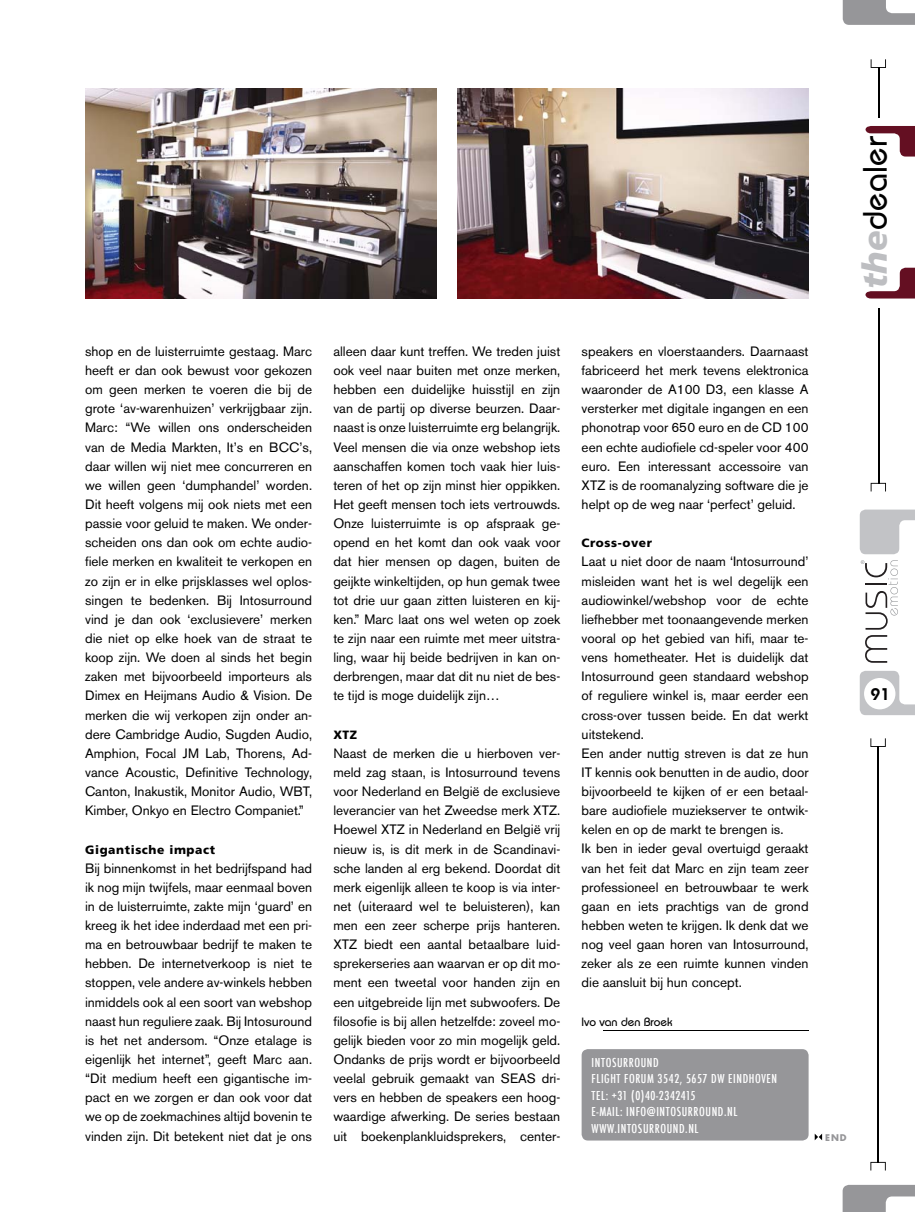
<style>
.page{position:relative;width:915px;height:1212px;background:#fff}
.page>*{position:absolute;margin:0;border:0;box-sizing:border-box;transform-origin:0 0}
.t1{font:500 33.9px "Bauhaus IT Cby BT";letter-spacing:.01em;color:#000}
.t2{font:600 16.95px "Bauhaus IT Cby BT";color:#000}
.t3{font:13.5px/19.2px "Akzidenz Grotesk BE";color:#000;text-align:justify}
.t4{font:500 condensed 12px/16.5px "Futura";letter-spacing:.05em;color:#fff}
.t5{font:900 12px "Frutiger";letter-spacing:.05em;color:#000}
.t6{font:500 12px "Bauhaus";color:#000}
.t7{font:700 9px "Futura";color:#969699}
.s1{font-family:"Frutiger";font-weight:900;font-style:italic;color:#bdbec1}
</style>
<div class="page">
<hr style="left:602px;top:1030px;width:206px;height:1px;background:#000">
<div style="left:581px;top:1049px;width:227px;height:91px;background:#969699;border-radius:6px"></div>
<svg style="left:814px;top:1133px;width:7px;height:7px"></svg>
<img style="left:85px;top:88px;width:351px;height:210px">
<img style="left:457px;top:88px;width:351px;height:210px">
<svg style="left:859px;top:510px;width:55px;height:44px"></svg>
<svg style="left:859px;top:671px;width:55px;height:44px"></svg>
<svg style="left:842px;top:0;width:72px;height:25px"></svg>
<svg style="left:842px;top:1185px;width:72px;height:27px"></svg>
<svg style="left:870px;top:59px;width:15px;height:9px"></svg>
<svg style="left:870px;top:483px;width:15px;height:8px"></svg>
<div style="left:863px;top:678px;width:32px;height:31px;background:#fff;border-radius:50%"></div>
<hr style="left:877px;top:308px;width:1px;height:175px;background:#000">
<svg style="left:865px;top:268px;width:49px;height:30px"></svg>
<svg style="left:865px;top:126px;width:49px;height:31px"></svg>
<hr style="left:877px;top:67px;width:1px;height:51px;background:#000">
<hr style="left:877px;top:746px;width:1px;height:416px;background:#000">
<svg style="left:870px;top:738px;width:15px;height:9px"></svg>
<svg style="left:870px;top:1162px;width:15px;height:8px"></svg>
<svg style="left:860px;top:560px;width:37px;height:103px"></svg>
<h1 class="t1" style="left:861px;top:289px;width:154px;rotate:-90deg"><span class="s1">the</span>dealer</h1>
<p class="t3" style="left:85px;top:343px;width:228px">shop en de luisterruimte gestaag. Marc heeft er dan ook bewust voor gekozen om geen merken te voeren die bij de grote ‘av-warenhuizen’ verkrijgbaar zijn.<br>Marc: “We willen ons onderscheiden van de Media Markten, It’s en BCC’s, daar willen wij niet mee concurreren en we willen geen ‘dumphandel’ worden.<br>Dit heeft volgens mij ook niets met een passie voor geluid te maken. We onder&shy;scheiden ons dan ook om echte audio&shy;fiele merken en kwaliteit te verkopen en zo zijn er in elke prijsklasses wel oplos&shy;singen te bedenken. Bij Intosurround vind je dan ook ‘exclusievere’ merken die niet op elke hoek van de straat te koop zijn. We doen al sinds het begin zaken met bijvoorbeeld importeurs als Dimex en Heijmans Audio &amp; Vision. De merken die wij verkopen zijn onder an&shy;dere Cambridge Audio, Sugden Audio, Amphion, Focal JM Lab, Thorens, Ad&shy;vance Acoustic, Definitive Technology, Canton, Inakustik, Monitor Audio, WBT, Kimber, Onkyo en Electro Companiet.”</p>
<p class="t5" style="left:85px;top:844px;width:131px">Gigantische impact</p>
<p class="t3" style="left:85px;top:860px;width:228px">Bij binnenkomst in het bedrijfspand had ik nog mijn twijfels, maar eenmaal boven in de luisterruimte, zakte mijn ‘guard’ en kreeg ik het idee inderdaad met een pri&shy;ma en betrouwbaar bedrijf te maken te hebben. De internetverkoop is niet te stoppen, vele andere av-winkels hebben inmiddels ook al een soort van webshop naast hun reguliere zaak. Bij Intosuround is het net andersom. “Onze etalage is eigenlijk het internet”, geeft Marc aan. “Dit medium heeft een gigantische im&shy;pact en we zorgen er dan ook voor dat we op de zoekmachines altijd bovenin te vinden zijn. Dit betekent niet dat je ons</p>
<p class="t3" style="left:333px;top:343px;width:228px">alleen daar kunt treffen. We treden juist ook veel naar buiten met onze merken, hebben een duidelijke huisstijl en zijn van de partij op diverse beurzen. Daar&shy;naast is onze luisterruimte erg belangrijk.<br>Veel mensen die via onze webshop iets aanschaffen komen toch vaak hier luis&shy;teren of het op zijn minst hier oppikken.<br>Het geeft mensen toch iets vertrouwds.<br>Onze luisterruimte is op afspraak ge&shy;opend en het komt dan ook vaak voor dat hier mensen op dagen, buiten de geijkte winkeltijden, op hun gemak twee tot drie uur gaan zitten luisteren en kij&shy;ken.” Marc laat ons wel weten op zoek te zijn naar een ruimte met meer uitstra&shy;ling, waar hij beide bedrijven in kan on&shy;derbrengen, maar dat dit nu niet de bes&shy;te tijd is moge duidelijk zijn…</p>
<p class="t5" style="left:333px;top:730px;width:25px">XTZ</p>
<p class="t3" style="left:333px;top:745px;width:228px">Naast de merken die u hierboven ver&shy;meld zag staan, is Intosurround tevens voor Nederland en België de exclusieve leverancier van het Zweedse merk XTZ.<br>Hoewel XTZ in Nederland en België vrij nieuw is, is dit merk in de Scandinavi&shy;sche landen al erg bekend. Doordat dit merk eigenlijk alleen te koop is via inter&shy;net (uiteraard wel te beluisteren), kan men een zeer scherpe prijs hanteren.<br>XTZ biedt een aantal betaalbare luid&shy;sprekerseries aan waarvan er op dit mo&shy;ment een tweetal voor handen zijn en een uitgebreide lijn met subwoofers. De filosofie is bij allen hetzelfde: zoveel mo&shy;gelijk bieden voor zo min mogelijk geld.<br>Ondanks de prijs wordt er bijvoorbeeld veelal gebruik gemaakt van SEAS dri&shy;vers en hebben de speakers een hoog&shy;waardige afwerking. De series bestaan uit boekenplankluidsprekers, center-</p>
<p class="t3" style="left:581px;top:343px;width:228px">speakers en vloerstaanders. Daarnaast fabriceerd het merk tevens elektronica waaronder de A100 D3, een klasse A versterker met digitale ingangen en een phonotrap voor 650 euro en de CD 100 een echte audiofiele cd-speler voor 400 euro. Een interessant accessoire van XTZ is de roomanalyzing software die je helpt op de weg naar ‘perfect’ geluid.</p>
<p class="t5" style="left:581px;top:538px;width:72px">Cross-over</p>
<p class="t3" style="left:581px;top:553px;width:228px;text-align:left">Laat u niet door de naam ‘Intosurround’ misleiden want het is wel degelijk een audiowinkel/webshop voor de echte liefhebber met toonaangevende merken vooral op het gebied van hifi, maar te&shy;vens hometheater. Het is duidelijk dat Intosurround geen standaard webshop of reguliere winkel is, maar eerder een cross-over tussen beide. En dat werkt uitstekend.<br>Een ander nuttig streven is dat ze hun IT kennis ook benutten in de audio, door bijvoorbeeld te kijken of er een betaal&shy;bare audiofiele muziekserver te ontwik&shy;kelen en op de markt te brengen is.<br>Ik ben in ieder geval overtuigd geraakt van het feit dat Marc en zijn team zeer professioneel en betrouwbaar te werk gaan en iets prachtigs van de grond hebben weten te krijgen. Ik denk dat we nog veel gaan horen van Intosurround, zeker als ze een ruimte kunnen vinden die aansluit bij hun concept.</p>
<p class="t6" style="left:581px;top:1017px;width:92px">Ivo van den Broek</p>
<p class="t4" style="left:591px;top:1054px;width:187px">INTOSURROUND<br>FLIGHT FORUM 3542, 5657 DW EINDHOVEN<br>TEL: +31 (0)40-2342415<br>E-MAIL: INFO@INTOSURROUND.NL<br>WWW.INTOSURROUND.NL</p>
<p class="t7" style="left:824px;top:1133px;width:23px">END</p>
<p class="t2" style="left:870px;top:687px;width:20px">91</p>
</div>
